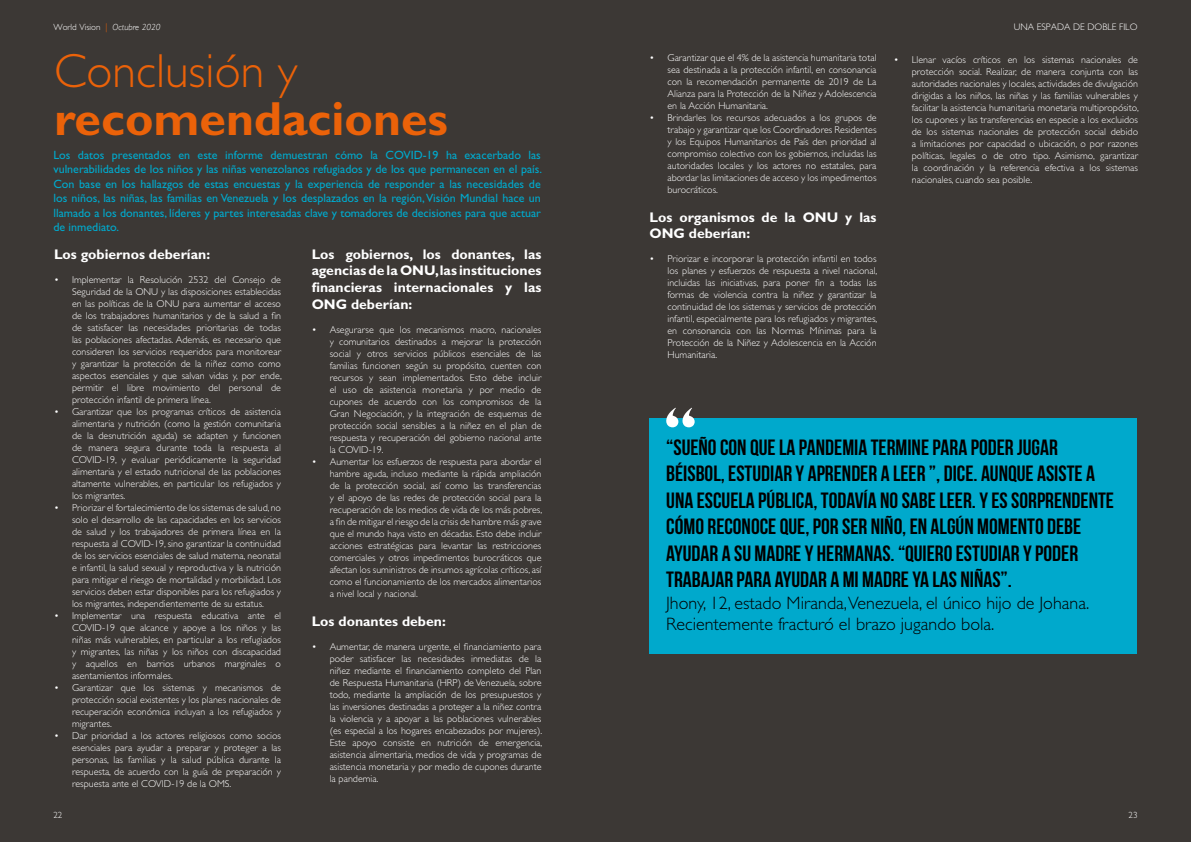
<style>
.page{position:relative;width:1191px;height:842px;background:#fff}
.page>*{position:absolute;margin:0;border:0;box-sizing:border-box;transform-origin:0 0}
.t1{font:700 48px "Gill Sans Std";color:#eb6209}
.t2{font:300 48px "Gill Sans Std";color:#eb6209}
.t3{font:700 22px/26.4px "Bebas Neue";color:#000}
.t4{font:300 18px/21.6px "Gill Sans Std";color:#000}
.t5{font:700 14px/16.8px "Gill Sans Std";color:#fff;text-align:justify}
.t6{font:12px/14.4px "Gill Sans Std";color:#00a9cc;text-align:justify}
.t7{font:300 10px/12px "Gill Sans Std";color:#fff;text-align:justify}
.t8{font:300 9.5px "Gill Sans Std";color:#fff}
.t9{font:300 9px "Gill Sans Std";color:#fff}
.s1{color:#eb6209}
.s2{font-family:"Gill Sans";font-style:italic}
</style>
<div class="page">
<div style="left:0;top:0;width:595px;height:842px;background:#3c3835"></div>
<div style="left:595px;top:0;width:596px;height:842px;background:#3c3835"></div>
<div style="left:649px;top:417px;width:488px;height:236px;background:#00a9cc"></div>
<svg style="left:666px;top:408px;width:28px;height:19px"></svg>
<p class="t9" style="left:53px;top:22px;width:109px">World Vision <span class="s1">|</span> <span class="s2">Octubre 2020</span></p>
<p class="t8" style="left:1014px;top:22px;width:125px">UNA ESPADA DE DOBLE FILO</p>
<h1 class="t2" style="left:54px;top:44px;width:245px">Conclusión y</h1>
<h1 class="t1" style="left:54px;top:90px;width:395px">recomendaciones</h1>
<p class="t6" style="left:53px;top:148px;width:490px">Los datos presentados en este informe demuestran cómo la COVID-19 ha exacerbado las vulnerabilidades de los niños y las niñas venezolanos refugiados y de los que permanecen en el país.<br>Con base en los hallazgos de estas encuestas y la experiencia de responder a las necesidades de los niños, las niñas, las familias en Venezuela y los desplazados en la región, Visión Mundial hace un llamado a los donantes, líderes y partes interesadas clave y tomadores de decisiones para que actuar de inmediato.</p>
<h3 class="t5" style="left:54px;top:245px;width:158px">Los gobiernos deberían:</h3>
<p class="t7" style="left:72px;top:273px;width:211px;text-indent:-18px">• Implementar la Resolución 2532 del Consejo de Seguridad de la ONU y las disposiciones establecidas en las políticas de la ONU para aumentar el acceso de los trabajadores humanitarios y de la salud a fin de satisfacer las necesidades prioritarias de todas las poblaciones afectadas. Además, es necesario que consideren los servicios requeridos para monitorear y garantizar la protección de la niñez como como aspectos esenciales y que salvan vidas y, por ende, permitir el libre movimiento del personal de protección infantil de primera línea.</p>
<p class="t7" style="left:72px;top:405px;width:210px;text-indent:-18px">• Garantizar que los programas críticos de asistencia alimentaria y nutrición (como la gestión comunitaria de la desnutrición aguda) se adapten y funcionen de manera segura durante toda la respuesta al COVID-19, y evaluar periódicamente la seguridad alimentaria y el estado nutricional de las poblaciones altamente vulnerables, en particular los refugiados y los migrantes.</p>
<p class="t7" style="left:72px;top:501px;width:210px;text-indent:-18px">• Priorizar el fortalecimiento de los sistemas de salud, no solo el desarrollo de las capacidades en los servicios de salud y los trabajadores de primera línea en la respuesta al COVID-19, sino garantizar la continuidad de los servicios esenciales de salud materna, neonatal e infantil, la salud sexual y reproductiva y la nutrición para mitigar el riesgo de mortalidad y morbilidad. Los servicios deben estar disponibles para los refugiados y los migrantes, independientemente de su estatus.</p>
<p class="t7" style="left:72px;top:609px;width:210px;text-indent:-18px">• Implementar una respuesta educativa ante el COVID-19 que alcance y apoye a los niños y las niñas más vulnerables, en particular a los refugiados y migrantes, las niñas y los niños con discapacidad y aquellos en barrios urbanos marginales o asentamientos informales.</p>
<p class="t7" style="left:72px;top:681px;width:210px;text-indent:-18px">• Garantizar que los sistemas y mecanismos de protección social existentes y los planes nacionales de recuperación económica incluyan a los refugiados y migrantes.</p>
<p class="t7" style="left:72px;top:729px;width:210px;text-indent:-18px">• Dar prioridad a los actores religiosos como socios esenciales para ayudar a preparar y proteger a las personas, las familias y la salud pública durante la respuesta, de acuerdo con la guía de preparación y respuesta ante el COVID-19 de la OMS.</p>
<h3 class="t5" style="left:312px;top:245px;width:231px">Los gobiernos, los donantes, las agencias de la ONU,las instituciones financieras internacionales y las ONG deberían:</h3>
<p class="t7" style="left:330px;top:324px;width:213px;text-indent:-18px">• Asegurarse que los mecanismos macro, nacionales y comunitarios destinados a mejorar la protección social y otros servicios públicos esenciales de las familias funcionen según su propósito, cuenten con recursos y sean implementados. Esto debe incluir el uso de asistencia monetaria y por medio de cupones de acuerdo con los compromisos de la Gran Negociación, y la integración de esquemas de protección social sensibles a la niñez en el plan de respuesta y recuperación del gobierno nacional ante la COVID-19.</p>
<p class="t7" style="left:330px;top:456px;width:214px;text-indent:-18px">• Aumentar los esfuerzos de respuesta para abordar el hambre aguda, incluso mediante la rápida ampliación de la protección social, así como las transferencias y el apoyo de las redes de protección social para la recuperación de los medios de vida de los más pobres, a fin de mitigar el riesgo de la crisis de hambre más grave que el mundo haya visto en décadas. Esto debe incluir acciones estratégicas para levantar las restricciones comerciales y otros impedimentos burocráticos que afectan los suministros de insumos agrícolas críticos, así como el funcionamiento de los mercados alimentarios a nivel local y nacional.</p>
<h3 class="t5" style="left:312px;top:613px;width:136px">Los donantes deben:</h3>
<p class="t7" style="left:330px;top:640px;width:214px;text-indent:-18px">• Aumentar, de manera urgente, el financiamiento para poder satisfacer las necesidades inmediatas de la niñez mediante el financiamiento completo del Plan de Respuesta Humanitaria (HRP) de Venezuela, sobre todo, mediante la ampliación de los presupuestos y las inversiones destinadas a proteger a la niñez contra la violencia y a apoyar a las poblaciones vulnerables (es especial a los hogares encabezados por mujeres).<br>Este apoyo consiste en nutrición de emergencia, asistencia alimentaria, medios de vida y programas de asistencia monetaria y por medio de cupones durante la pandemia.</p>
<p class="t7" style="left:667px;top:52px;width:210px;text-indent:-18px">• Garantizar que el 4% de la asistencia humanitaria total sea destinada a la protección infantil, en consonancia con la recomendación permanente de 2019 de La Alianza para la Protección de la Niñez y Adolescencia en la Acción Humanitaria.</p>
<p class="t7" style="left:667px;top:112px;width:210px;text-indent:-18px">• Brindarles los recursos adecuados a los grupos de trabajo y garantizar que los Coordinadores Residentes y los Equipos Humanitarios de País den prioridad al compromiso colectivo con los gobiernos, incluidas las autoridades locales y los actores no estatales, para abordar las limitaciones de acceso y los impedimentos burocráticos.</p>
<h3 class="t5" style="left:649px;top:208px;width:228px">Los organismos de la ONU y las<br>ONG deberían:</h3>
<p class="t7" style="left:667px;top:253px;width:211px;text-indent:-18px">• Priorizar e incorporar la protección infantil en todos los planes y esfuerzos de respuesta a nivel nacional, incluidas las iniciativas, para poner fin a todas las formas de violencia contra la niñez y garantizar la continuidad de los sistemas y servicios de protección infantil, especialmente para los refugiados y migrantes, en consonancia con las Normas Mínimas para la Protección de la Niñez y Adolescencia en la Acción Humanitaria.</p>
<p class="t7" style="left:912px;top:53px;width:228px;text-indent:-18px">• Llenar vacíos críticos en los sistemas nacionales de protección social. Realizar, de manera conjunta con las autoridades nacionales y locales, actividades de divulgación dirigidas a los niños, las niñas y las familias vulnerables y facilitar la asistencia humanitaria monetaria multipropósito, los cupones y las transferencias en especie a los excluidos de los sistemas nacionales de protección social debido a limitaciones por capacidad o ubicación, o por razones políticas, legales o de otro tipo. Asimismo, garantizar la coordinación y la referencia efectiva a los sistemas nacionales, cuando sea posible.</p>
<p class="t3" style="left:666px;top:434px;width:449px">“SUEÑO CON QUE LA PANDEMIA TERMINE PARA PODER JUGAR BÉISBOL, ESTUDIAR Y APRENDER A LEER ”, DICE. AUNQUE ASISTE A UNA ESCUELA PÚBLICA, TODAVÍA NO SABE LEER. Y ES SORPRENDENTE CÓMO RECONOCE QUE, POR SER NIÑO, EN ALGÚN MOMENTO DEBE AYUDAR A SU MADRE Y HERMANAS. “QUIERO ESTUDIAR Y PODER TRABAJAR PARA AYUDAR A MI MADRE YA LAS NIÑAS”.</p>
<h3 class="t4" style="left:666px;top:592px;width:424px">Jhony, 12, estado Miranda,Venezuela, el único hijo de Johana.<br>Recientemente fracturó el brazo jugando bola.</h3>
<p class="t9" style="left:53px;top:810px;width:10px">22</p>
<p class="t9" style="left:1128px;top:810px;width:10px">23</p>
</div>
